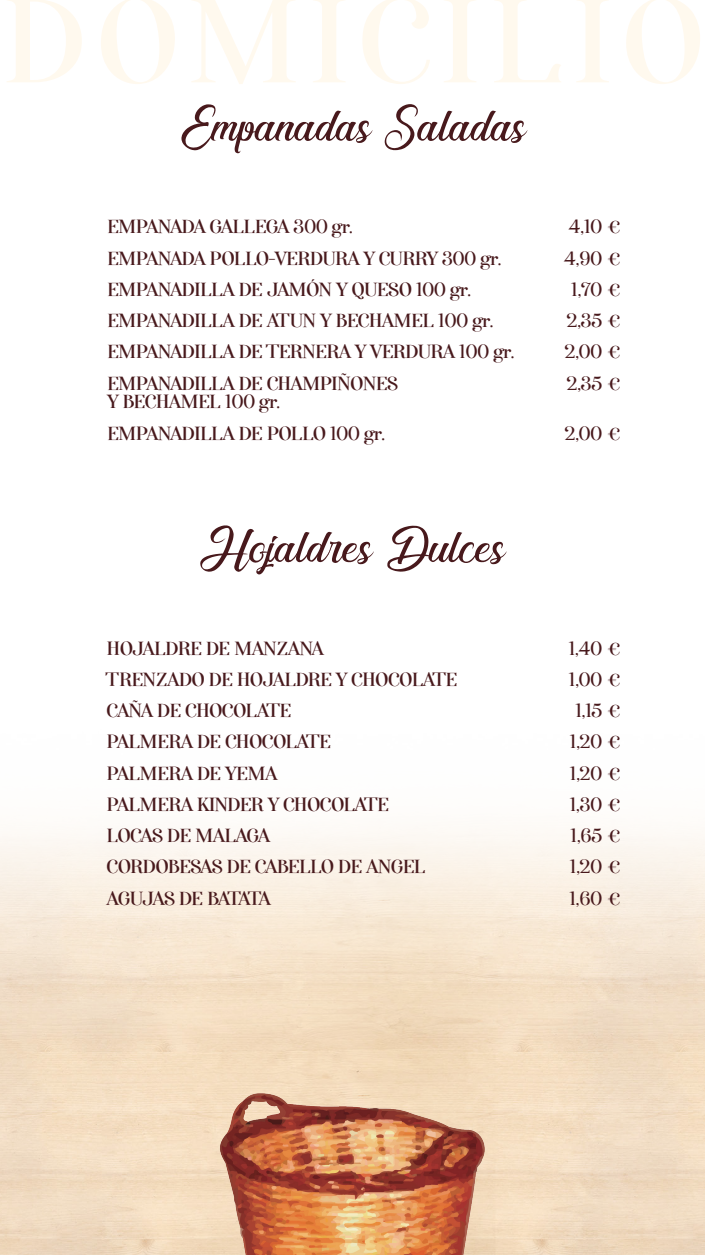
<style>
.page{position:relative;width:705px;height:1255px;background:#fff}
.page>*{position:absolute;margin:0;border:0;box-sizing:border-box;transform-origin:0 0}
.t1{font:68.75px "Smileof the Ocean";color:#48191c}
.t2{font:18.75px "Afterglow";color:#48191c}
.t3{font:18.75px "Afterglow";letter-spacing:-.02em;color:#48191c}
</style>
<div class="page">
<img style="left:175px;top:1055px;width:355px;height:200px">
<p class="t1" style="left:178px;top:93px;width:350px">Empanadas Saladas</p>
<p class="t2" style="left:107px;top:216px;width:247px">EMPANADA GALLEGA 300 gr.</p>
<p class="t2" style="left:107px;top:247px;width:395px">EMPANADA POLLO-VERDURA Y CURRY 300 gr.</p>
<p class="t2" style="left:107px;top:278px;width:365px">EMPANADILLA DE JAMÓN Y QUESO 100 gr.</p>
<p class="t2" style="left:107px;top:310px;width:387px">EMPANADILLA DE ATUN Y BECHAMEL 100 gr.</p>
<p class="t2" style="left:107px;top:341px;width:408px">EMPANADILLA DE TERNERA Y VERDURA 100 gr.</p>
<p class="t2" style="left:107px;top:372px;width:291px">EMPANADILLA DE CHAMPIÑONES</p>
<p class="t2" style="left:107px;top:391px;width:174px">Y BECHAMEL 100 gr.</p>
<p class="t2" style="left:107px;top:422px;width:279px">EMPANADILLA DE POLLO 100 gr.</p>
<p class="t1" style="left:198px;top:514px;width:309px">Hojaldres Dulces</p>
<p class="t2" style="left:107px;top:637px;width:218px">HOJALDRE DE MANZANA</p>
<p class="t2" style="left:107px;top:668px;width:351px">TRENZADO DE HOJALDRE Y CHOCOLATE</p>
<p class="t2" style="left:107px;top:700px;width:185px">CAÑA DE CHOCOLATE</p>
<p class="t2" style="left:107px;top:731px;width:225px">PALMERA DE CHOCOLATE</p>
<p class="t2" style="left:107px;top:762px;width:171px">PALMERA DE YEMA</p>
<p class="t2" style="left:107px;top:793px;width:283px">PALMERA KINDER Y CHOCOLATE</p>
<p class="t2" style="left:107px;top:825px;width:164px">LOCAS DE MALAGA</p>
<p class="t2" style="left:107px;top:856px;width:320px">CORDOBESAS DE CABELLO DE ANGEL</p>
<p class="t3" style="left:107px;top:887px;width:165px">AGUJAS DE BATATA</p>
<p class="t2" style="left:568px;top:216px;width:52px">4,10 €</p>
<p class="t2" style="left:564px;top:247px;width:57px">4,90 €</p>
<p class="t2" style="left:571px;top:278px;width:50px">1,70 €</p>
<p class="t2" style="left:566px;top:310px;width:54px">2,35 €</p>
<p class="t2" style="left:564px;top:341px;width:56px">2,00 €</p>
<p class="t2" style="left:566px;top:372px;width:54px">2,35 €</p>
<p class="t2" style="left:564px;top:422px;width:56px">2,00 €</p>
<p class="t2" style="left:568px;top:637px;width:52px">1,40 €</p>
<p class="t2" style="left:568px;top:668px;width:52px">1,00 €</p>
<p class="t2" style="left:575px;top:700px;width:45px">1,15 €</p>
<p class="t2" style="left:569px;top:731px;width:51px">1,20 €</p>
<p class="t2" style="left:569px;top:762px;width:51px">1,20 €</p>
<p class="t2" style="left:569px;top:793px;width:51px">1,30 €</p>
<p class="t2" style="left:570px;top:825px;width:50px">1,65 €</p>
<p class="t2" style="left:569px;top:856px;width:51px">1,20 €</p>
<p class="t2" style="left:569px;top:887px;width:51px">1,60 €</p>
</div>
